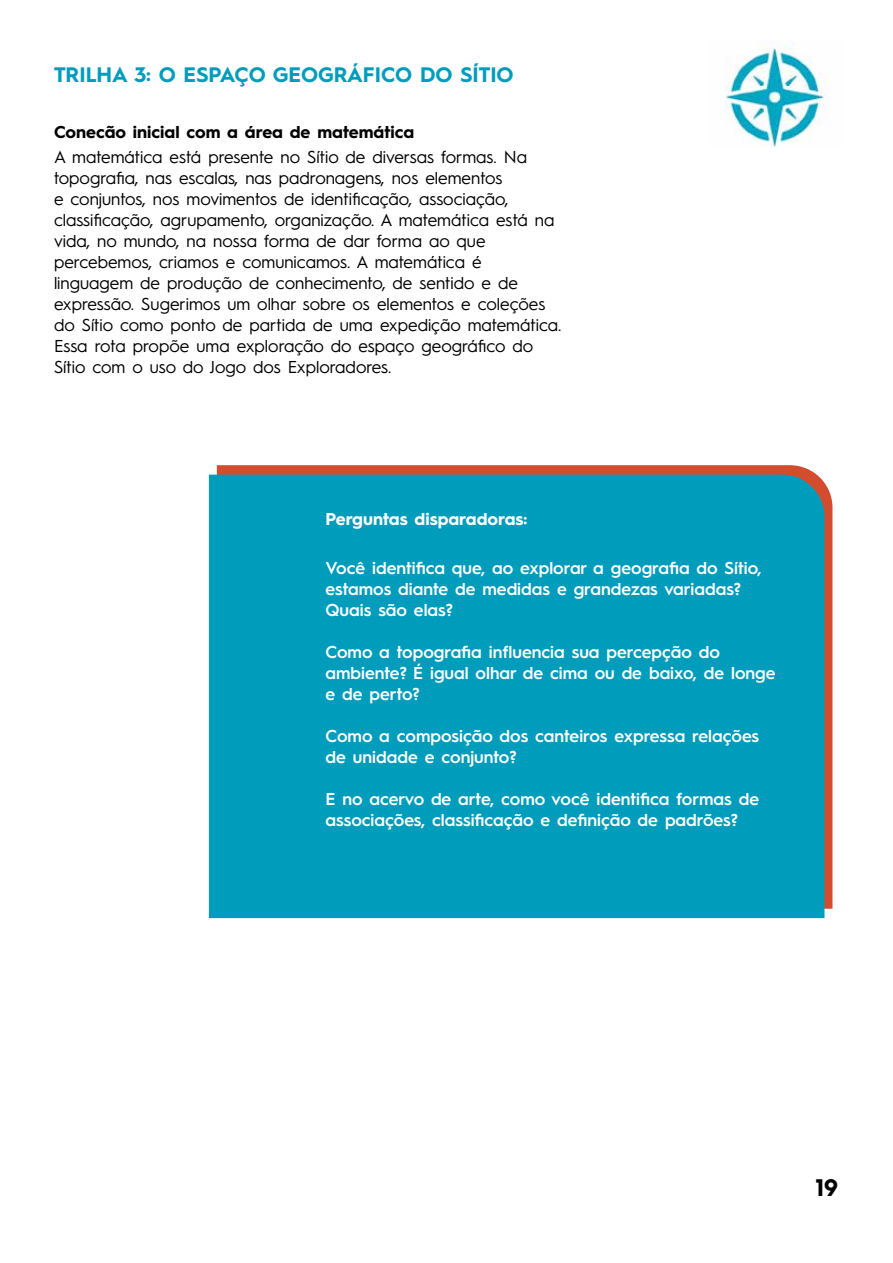
<style>
.page{position:relative;width:893px;height:1263px;background:#fff}
.page>*{position:absolute;margin:0;border:0;box-sizing:border-box;transform-origin:0 0}
.t1{font:700 24px "Hurme Geometric Sans 1";color:#000}
.t2{font:700 21px "Hurme Geometric Sans 1";color:#009cbc}
.t3{font:17.25px/21px "Hurme Geometric Sans 1";color:#000}
.t4{font:600 17.25px/21px "Hurme Geometric Sans 1";color:#fff}
.t5{font:700 17.25px "Hurme Geometric Sans 1";color:#000}
.t6{font:700 17.25px "Hurme Geometric Sans 1";color:#fff}
</style>
<div class="page">
<svg style="left:217px;top:465px;width:615px;height:444px;background:#c55940"></svg>
<div style="left:209px;top:475px;width:615px;height:443px;background:#009cbc"></div>
<img style="left:725px;top:46px;width:102px;height:101px">
<p class="t2" style="left:54px;top:60px;width:461px">TRILHA 3: O ESPAÇO GEOGRÁFICO DO SÍTIO</p>
<p class="t5" style="left:54px;top:120px;width:362px">Conecão inicial com a área de matemática</p>
<p class="t3" style="left:54px;top:145px;width:509px">A matemática está presente no Sítio de diversas formas. Na topografia, nas escalas, nas padronagens, nos elementos<br>e conjuntos, nos movimentos de identificação, associação, classificação, agrupamento, organização. A matemática está na vida, no mundo, na nossa forma de dar forma ao que percebemos, criamos e comunicamos. A matemática é linguagem de produção de conhecimento, de sentido e de expressão. Sugerimos um olhar sobre os elementos e coleções do Sítio como ponto de partida de uma expedição matemática.<br>Essa rota propõe uma exploração do espaço geográfico do Sítio com o uso do Jogo dos Exploradores.</p>
<p class="t6" style="left:325px;top:506px;width:204px">Perguntas disparadoras:</p>
<p class="t4" style="left:325px;top:557px;width:438px">Você identifica que, ao explorar a geografia do Sítio, estamos diante de medidas e grandezas variadas?<br>Quais são elas?</p>
<p class="t4" style="left:325px;top:641px;width:452px">Como a topografia influencia sua percepção do ambiente? É igual olhar de cima ou de baixo, de longe e de perto?</p>
<p class="t4" style="left:325px;top:724px;width:435px">Como a composição dos canteiros expressa relações de unidade e conjunto?</p>
<p class="t4" style="left:325px;top:787px;width:435px">E no acervo de arte, como você identifica formas de associações, classificação e definição de padrões?</p>
<h1 class="t1" style="left:816px;top:1171px;width:24px">19</h1>
</div>
